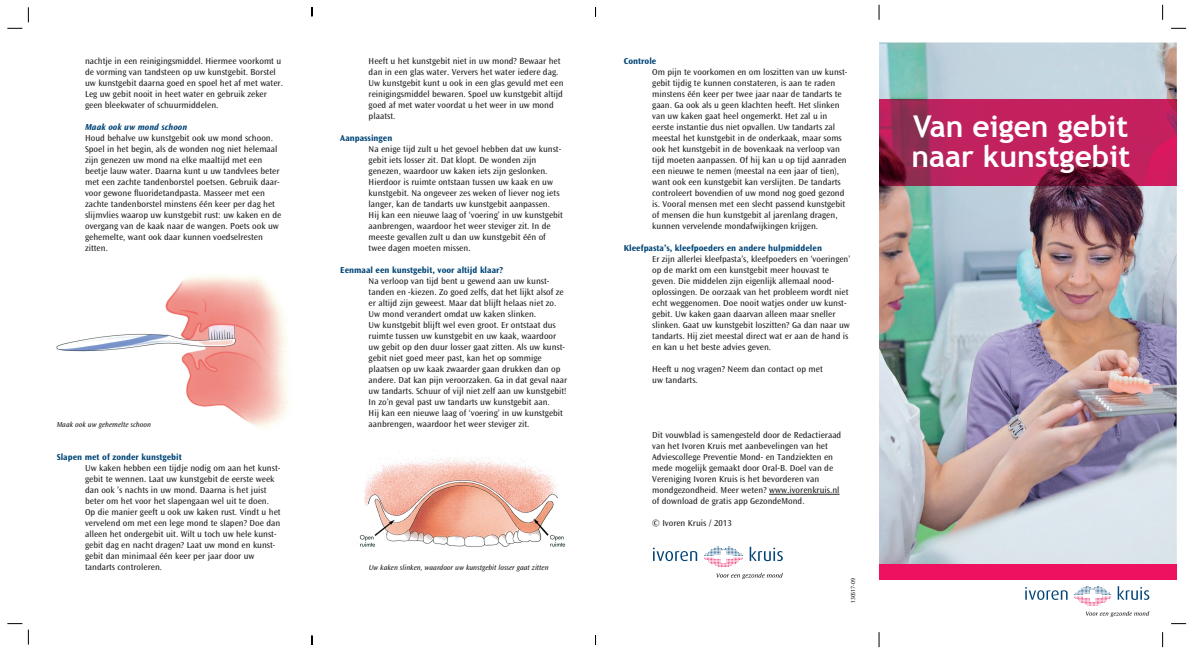
<style>
.page{position:relative;width:1191px;height:652px;background:#fff}
.page>*{position:absolute;margin:0;border:0;box-sizing:border-box;transform-origin:0 0}
.t1{font:700 30px/30px "Trebuchet MS";color:#fff}
.t2{font:9px/11px "Ocean Sans Std";color:#231f20}
.t3{font:700 9px "Ocean Sans Std";color:#004577}
.t4{font:italic 700 9px "Ocean Sans Std";color:#004577}
.t5{font:italic 7.5px "Ocean Sans Std";color:#231f20}
.t6{font:6px "Ocean Sans Std";color:#231f20}
</style>
<div class="page">
<img style="left:359px;top:450px;width:207px;height:97px">
<img style="left:56px;top:275px;width:233px;height:153px">
<hr style="left:769px;top:494px;width:70px;height:1px;background:#231f20">
<svg style="left:704px;top:546px;width:39px;height:21px"></svg>
<svg style="left:653px;top:548px;width:44px;height:13px"></svg>
<svg style="left:749px;top:547px;width:34px;height:14px"></svg>
<svg style="left:716px;top:573px;width:66px;height:6px"></svg>
<svg style="left:7px;top:28px;width:15px;height:1px"></svg>
<svg style="left:7px;top:623px;width:15px;height:1px"></svg>
<svg style="left:28px;top:7px;width:1px;height:15px"></svg>
<svg style="left:28px;top:630px;width:1px;height:15px"></svg>
<svg style="left:311px;top:7px;width:2px;height:9px"></svg>
<svg style="left:311px;top:636px;width:2px;height:9px"></svg>
<svg style="left:1025px;top:587px;width:42px;height:13px"></svg>
<svg style="left:1074px;top:586px;width:75px;height:31px"></svg>
<img style="left:879px;top:42px;width:297px;height:522px">
<img style="left:879px;top:99px;width:297px;height:86px">
<div style="left:879px;top:564px;width:297px;height:16px;background:#ed1160"></div>
<svg style="left:1171px;top:28px;width:15px;height:1px"></svg>
<svg style="left:1171px;top:623px;width:15px;height:1px"></svg>
<svg style="left:878px;top:5px;width:2px;height:15px"></svg>
<svg style="left:878px;top:632px;width:2px;height:15px"></svg>
<svg style="left:1162px;top:5px;width:1px;height:15px"></svg>
<svg style="left:1162px;top:632px;width:1px;height:15px"></svg>
<p class="t2" style="left:85px;top:56px;width:199px">nachtje in een reinigingsmiddel. Hiermee voorkomt u de vorming van tandsteen op uw kunstgebit. Borstel uw kunstgebit daarna goed en spoel het af met water.<br>Leg uw gebit nooit in heet water en gebruik zeker geen bleekwater of schuurmiddelen.</p>
<p class="t4" style="left:85px;top:122px;width:104px">Maak ook uw mond schoon</p>
<p class="t2" style="left:85px;top:133px;width:198px">Houd behalve uw kunstgebit ook uw mond schoon.<br>Spoel in het begin, als de wonden nog niet helemaal zijn genezen uw mond na elke maaltijd met een beetje lauw water. Daarna kunt u uw tandvlees beter met een zachte tandenborstel poetsen. Gebruik daar&shy;voor gewone fluoridetandpasta. Masseer met een zachte tandenborstel minstens één keer per dag het slijmvlies waarop uw kunstgebit rust: uw kaken en de overgang van de kaak naar de wangen. Poets ook uw gehemelte, want ook daar kunnen voedselresten zitten.</p>
<p class="t5" style="left:57px;top:421px;width:96px">Maak ook uw gehemelte schoon</p>
<p class="t3" style="left:57px;top:452px;width:127px">Slapen met of zonder kunstgebit</p>
<p class="t2" style="left:85px;top:463px;width:197px">Uw kaken hebben een tijdje nodig om aan het kunst&shy;gebit te wennen. Laat uw kunstgebit de eerste week dan ook ’s nachts in uw mond. Daarna is het juist beter om het voor het slapengaan wel uit te doen.<br>Op die manier geeft u ook uw kaken rust. Vindt u het vervelend om met een lege mond te slapen? Doe dan alleen het ondergebit uit. Wilt u toch uw hele kunst&shy;gebit dag en nacht dragen? Laat uw mond en kunst&shy;gebit dan minimaal één keer per jaar door uw tandarts controleren.</p>
<p class="t2" style="left:369px;top:56px;width:196px">Heeft u het kunstgebit niet in uw mond? Bewaar het dan in een glas water. Ververs het water iedere dag.<br>Uw kunstgebit kunt u ook in een glas gevuld met een reinigingsmiddel bewaren. Spoel uw kunstgebit altijd goed af met water voordat u het weer in uw mond plaatst.</p>
<p class="t3" style="left:340px;top:133px;width:54px">Aanpassingen</p>
<p class="t2" style="left:369px;top:144px;width:196px">Na enige tijd zult u het gevoel hebben dat uw kunst&shy;gebit iets losser zit. Dat klopt. De wonden zijn genezen, waardoor uw kaken iets zijn geslonken.<br>Hierdoor is ruimte ontstaan tussen uw kaak en uw kunstgebit. Na ongeveer zes weken of liever nog iets langer, kan de tandarts uw kunstgebit aanpassen.<br>Hij kan een nieuwe laag of ‘voering’ in uw kunstgebit aanbrengen, waardoor het weer steviger zit. In de meeste gevallen zult u dan uw kunstgebit één of twee dagen moeten missen.</p>
<p class="t3" style="left:340px;top:265px;width:164px">Eenmaal een kunstgebit, voor altijd klaar?</p>
<p class="t2" style="left:369px;top:276px;width:200px">Na verloop van tijd bent u gewend aan uw kunst&shy;tanden en -kiezen. Zo goed zelfs, dat het lijkt alsof ze er altijd zijn geweest. Maar dat blijft helaas niet zo.<br>Uw mond verandert omdat uw kaken slinken.<br>Uw kunstgebit blijft wel even groot. Er ontstaat dus ruimte tussen uw kunstgebit en uw kaak, waardoor uw gebit op den duur losser gaat zitten. Als uw kunst&shy;gebit niet goed meer past, kan het op sommige plaatsen op uw kaak zwaarder gaan drukken dan op andere. Dat kan pijn veroorzaken. Ga in dat geval naar uw tandarts. Schuur of vijl niet zelf aan uw kunstgebit!<br>In zo’n geval past uw tandarts uw kunstgebit aan.<br>Hij kan een nieuwe laag of ‘voering’ in uw kunstgebit aanbrengen, waardoor het weer steviger zit.</p>
<p class="t5" style="left:369px;top:564px;width:181px">Uw kaken slinken, waardoor uw kunstgebit losser gaat zitten</p>
<p class="t3" style="left:624px;top:56px;width:34px">Controle</p>
<p class="t2" style="left:652px;top:67px;width:197px">Om pijn te voorkomen en om loszitten van uw kunst&shy;gebit tijdig te kunnen constateren, is aan te raden minstens één keer per twee jaar naar de tandarts te gaan. Ga ook als u geen klachten heeft. Het slinken van uw kaken gaat heel ongemerkt. Het zal u in eerste instantie dus niet opvallen. Uw tandarts zal meestal het kunstgebit in de onderkaak, maar soms ook het kunstgebit in de bovenkaak na verloop van tijd moeten aanpassen. Of hij kan u op tijd aanraden een nieuwe te nemen (meestal na een jaar of tien), want ook een kunstgebit kan verslijten. De tandarts controleert bovendien of uw mond nog goed gezond is. Vooral mensen met een slecht passend kunstgebit of mensen die hun kunstgebit al jarenlang dragen, kunnen vervelende mondafwijkingen krijgen.</p>
<p class="t3" style="left:624px;top:243px;width:200px">Kleefpasta’s, kleefpoeders en andere hulpmiddelen</p>
<p class="t2" style="left:652px;top:254px;width:199px">Er zijn allerlei kleefpasta’s, kleefpoeders en ‘voeringen’ op de markt om een kunstgebit meer houvast te geven. Die middelen zijn eigenlijk allemaal nood&shy;oplossingen. De oorzaak van het probleem wordt niet echt weggenomen. Doe nooit watjes onder uw kunst&shy;gebit. Uw kaken gaan daarvan alleen maar sneller slinken. Gaat uw kunstgebit loszitten? Ga dan naar uw tandarts. Hij ziet meestal direct wat er aan de hand is en kan u het beste advies geven.</p>
<p class="t2" style="left:652px;top:364px;width:172px">Heeft u nog vragen? Neem dan contact op met uw tandarts.</p>
<p class="t2" style="left:652px;top:430px;width:191px">Dit vouwblad is samengesteld door de Redactieraad van het Ivoren Kruis met aanbevelingen van het Adviescollege Preventie Mond- en Tandziekten en mede mogelijk gemaakt door Oral-B. Doel van de Vereniging Ivoren Kruis is het bevorderen van mondgezondheid. Meer weten? www.ivorenkruis.nl of download de gratis app GezondeMond.</p>
<p class="t2" style="left:652px;top:518px;width:81px">© Ivoren Kruis / 2013</p>
<p class="t6" style="left:849px;top:603px;width:27px;rotate:-90deg">130517-09</p>
<h1 class="t1" style="left:911px;top:111px;width:220px">Van eigen gebit naar kunstgebit</h1>
</div>
